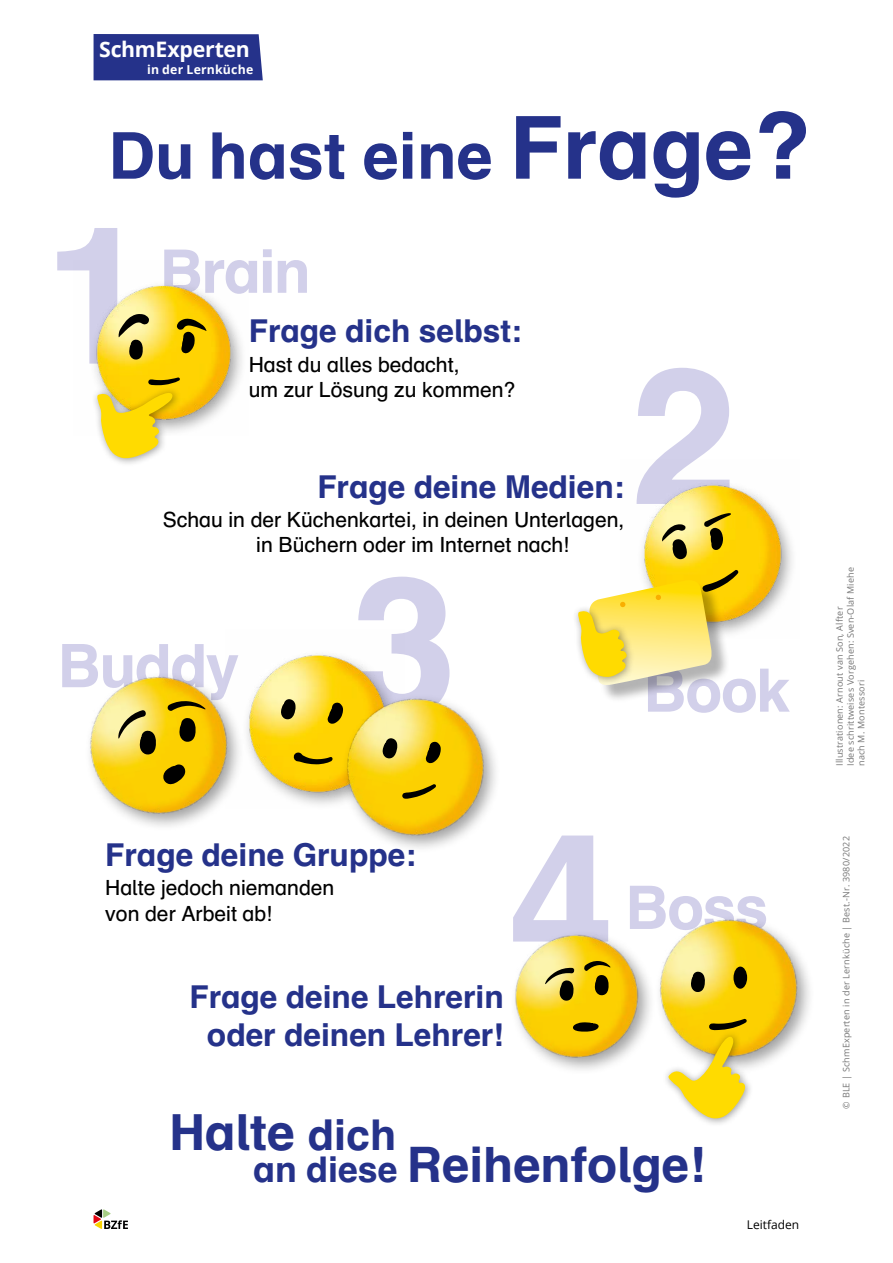
<style>
.page{position:relative;width:893px;height:1263px;background:#fff}
.page>*{position:absolute;margin:0;border:0;box-sizing:border-box;transform-origin:0 0}
.t1{font:700 191.25px "Schulbuch Nord";color:#d2d0ea}
.t2{font:700 64.5px "Schulbuch Nord";color:#25328a}
.t3{font:700 60px "Schulbuch Nord";letter-spacing:-.025em;color:#d2d0ea}
.t4{font:700 49.8px "Schulbuch Nord";color:#25328a}
.t5{font:700 48.9px "Schulbuch Nord";color:#25328a}
.t6{font:700 31.5px/37.8px "Schulbuch Nord";color:#25328a;text-align:center}
.t7{font:700 21.3px "Open Sans";letter-spacing:-.015em;color:#fff}
.t8{font:21px/25.2px "Schulbuch Nord";color:#000}
.t9{font:700 12.3px "Open Sans";letter-spacing:.015em;color:#fff}
.t10{font:12px "Open Sans";color:#000}
.t11{font:9px/10.8px "Open Sans";letter-spacing:.02em;color:#767676}
.s1{font-size:87px}
.s2{font-size:93px}
.s3{font-size:42.6px}
.s4{font-size:35.4px}
</style>
<div class="page">
<svg style="left:94px;top:1209px;width:34px;height:20px"></svg>
<div style="left:94px;top:34px;width:169px;height:46px;background:#25328a"></div>
<img style="left:94px;top:285px;width:148px;height:145px">
<svg style="left:119px;top:314px;width:30px;height:46px"></svg>
<svg style="left:177px;top:318px;width:30px;height:35px"></svg>
<svg style="left:147px;top:377px;width:34px;height:8px"></svg>
<div style="left:91px;top:386px;width:91px;height:81px;background:#000;opacity:.4"></div>
<svg style="left:96px;top:392px;width:78px;height:68px;background:#f4d947"></svg>
<img style="left:89px;top:676px;width:136px;height:151px">
<img style="left:225px;top:654px;width:116px;height:149px">
<svg style="left:293px;top:752px;width:16px;height:12px"></svg>
<svg style="left:179px;top:718px;width:17px;height:24px"></svg>
<svg style="left:163px;top:764px;width:22px;height:20px"></svg>
<svg style="left:118px;top:709px;width:38px;height:46px;background:#b5a85a"></svg>
<svg style="left:167px;top:701px;width:39px;height:10px"></svg>
<svg style="left:281px;top:699px;width:15px;height:21px"></svg>
<img style="left:642px;top:484px;width:150px;height:147px">
<div style="left:592px;top:582px;width:138px;height:121px;background:#000;opacity:.3"></div>
<img style="left:515px;top:934px;width:108px;height:136px">
<svg style="left:545px;top:968px;width:30px;height:33px"></svg>
<svg style="left:584px;top:961px;width:27px;height:34px"></svg>
<svg style="left:572px;top:1022px;width:27px;height:10px"></svg>
<svg style="left:704px;top:513px;width:27px;height:37px"></svg>
<svg style="left:662px;top:524px;width:25px;height:35px"></svg>
<svg style="left:577px;top:569px;width:162px;height:118px"></svg>
<img style="left:309px;top:658px;width:187px;height:191px">
<svg style="left:382px;top:738px;width:15px;height:21px"></svg>
<svg style="left:426px;top:742px;width:15px;height:21px"></svg>
<svg style="left:401px;top:783px;width:36px;height:16px"></svg>
<img style="left:623px;top:919px;width:187px;height:148px">
<svg style="left:691px;top:971px;width:14px;height:21px"></svg>
<div style="left:662px;top:1030px;width:92px;height:98px;background:#000;opacity:.4"></div>
<svg style="left:667px;top:1018px;width:81px;height:102px"></svg>
<div style="left:733px;top:966px;width:14px;height:23px;background:#000;border-radius:50%"></div>
<p class="t7" style="left:99px;top:34px;width:152px">SchmExperten</p>
<p class="t9" style="left:147px;top:61px;width:108px">in der Lernküche</p>
<h2 class="t2" style="left:108px;top:114px;width:704px">Du hast eine <span class="s1">Frage</span><span class="s2">?</span></h2>
<h1 class="t1" style="left:45px;top:173px;width:108px">1</h1>
<h3 class="t3" style="left:159px;top:233px;width:153px">Brain</h3>
<h3 class="t6" style="left:249px;top:311px;width:275px">Frage dich selbst:</h3>
<p class="t8" style="left:249px;top:351px;width:268px">Hast du alles bedacht,<br>um zur Lösung zu kommen?</p>
<h3 class="t6" style="left:317px;top:467px;width:309px">Frage deine Medien:</h3>
<p class="t8" style="left:256px;top:506px;width:370px;text-indent:-94px">Schau in der Küchenkartei, in deinen Unterlagen, in Büchern oder im Internet nach!</p>
<h3 class="t3" style="left:57px;top:627px;width:184px">Buddy</h3>
<h1 class="t1" style="left:351px;top:522px;width:108px">3</h1>
<h1 class="t1" style="left:631px;top:314px;width:108px">2</h1>
<h3 class="t3" style="left:643px;top:652px;width:148px">Book</h3>
<p class="t11" style="left:834px;top:766px;width:200px;rotate:-90deg">Illustrationen: Arnout van Son, Alfter<br>Idee schrittweises Vorgehen: Sven-Olaf Miehe nach M. Montessori</p>
<h3 class="t6" style="left:105px;top:835px;width:312px">Frage deine Gruppe:</h3>
<p class="t8" style="left:105px;top:875px;width:231px">Halte jedoch niemanden von der Arbeit ab!</p>
<h3 class="t6" style="left:189px;top:977px;width:316px">Frage deine Lehrerin oder deinen Lehrer!</h3>
<h1 class="t1" style="left:508px;top:780px;width:108px">4</h1>
<p class="t11" style="left:841px;top:1108px;width:274px;rotate:-90deg">© BLE | SchmExperten in der Lernküche | Best.-Nr. 3980/2022</p>
<h3 class="t3" style="left:625px;top:869px;width:145px">Boss</h3>
<h3 class="t4" style="left:169px;top:1100px;width:229px">Halte <span class="s3">dich</span></h3>
<h3 class="t5" style="left:253px;top:1133px;width:454px"><span class="s4">an diese</span> Reihenfolge!</h3>
<p class="t10" style="left:747px;top:1216px;width:54px">Leitfaden</p>
</div>
